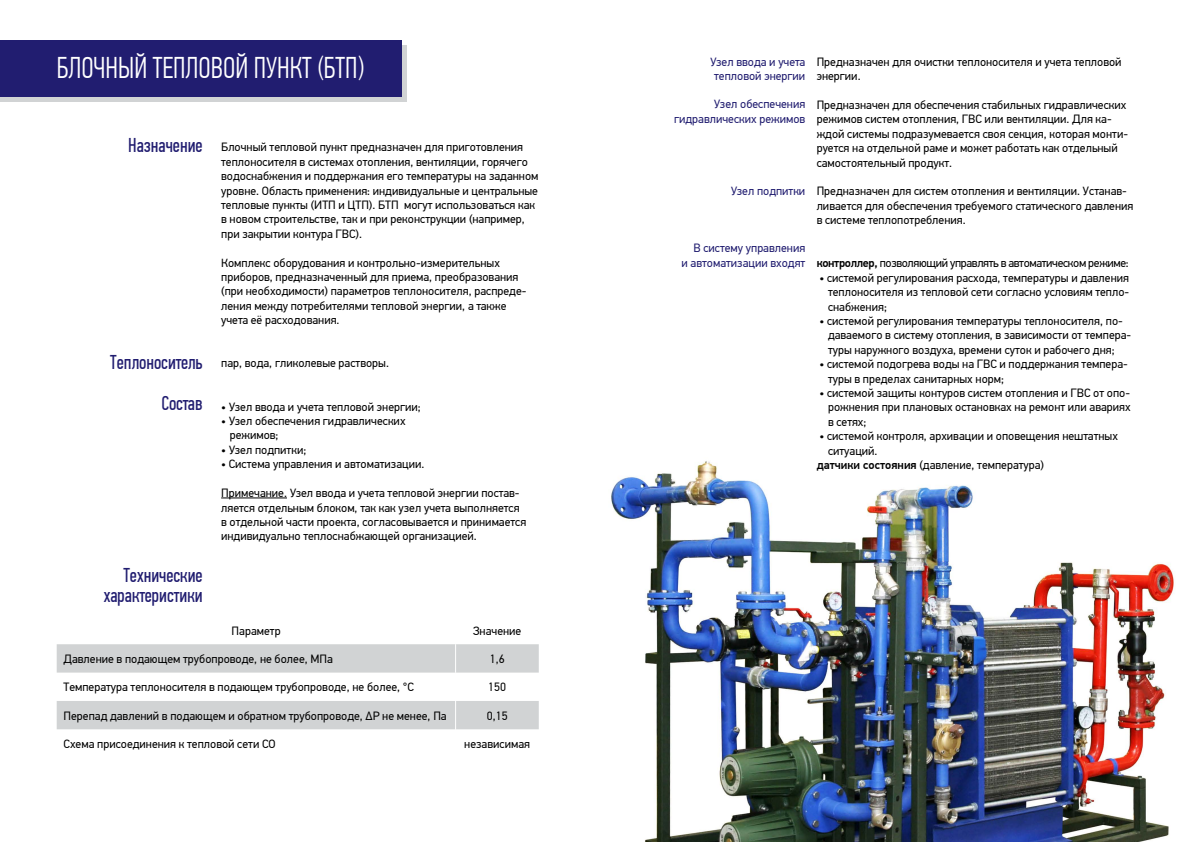
<style>
.page{position:relative;width:1191px;height:842px;background:#fff}
.page>*{position:absolute;margin:0;border:0;box-sizing:border-box;transform-origin:0 0}
.t1{font:300 30px "PF Din Text Comp Pro";color:#fff}
.t2{font:20px/41.6px "PF Din Text Comp Pro";color:#211d70;text-align:right}
.t3{font:12px/14.4px "PF Din Text Pro";color:#000}
.t4{font:12px/14.4px "PF Din Text Pro";color:#211d70;text-align:right}
.t5{font:12px "PF Din Text Pro";letter-spacing:-.03em;color:#000}
.s1{font-weight:500}
</style>
<div class="page">
<div style="left:0;top:45px;width:406px;height:57px;background:#d1d3d4"></div>
<div style="left:0;top:40px;width:402px;height:57px;background:#211d70"></div>
<img style="left:611px;top:461px;width:563px;height:381px">
<hr style="left:221px;top:498px;width:66px;height:1px;background:#000">
<svg style="left:57px;top:644px;width:482px;height:85px;fill:#d1d3d4"></svg>
<svg style="left:455px;top:644px;width:1px;height:85px"></svg>
<h1 class="t1" style="left:57px;top:51px;width:309px">БЛОЧНЫЙ ТЕПЛОВОЙ ПУНКТ (БТП)</h1>
<h2 class="t2" style="left:128px;top:124px;width:76px">Назначение</h2>
<h2 class="t2" style="left:110px;top:341px;width:94px">Теплоноситель<br>Состав</h2>
<h2 class="t2" style="left:104px;top:565px;width:101px;line-height:20px">Технические характеристики</h2>
<p class="t3" style="left:221px;top:140px;width:319px">Блочный тепловой пункт предназначен для приготовления теплоносителя в системах отопления, вентиляции, горячего водоснабжения и поддержания его температуры на заданном уровне. Область применения: индивидуальные и центральные тепловые пункты (ИТП и ЦТП). БТП могут использоваться как в новом строительстве, так и при реконструкции (например, при закрытии контура ГВС).</p>
<p class="t3" style="left:221px;top:255px;width:307px">Комплекс оборудования и контрольно-измерительных приборов, предназначенный для приема, преобразования (при необходимости) параметров теплоносителя, распреде&shy;ления между потребителями тепловой энергии, а также учета её расходования.</p>
<p class="t3" style="left:221px;top:356px;width:169px">пар, вода, гликолевые растворы.</p>
<p class="t3" style="left:221px;top:399px;width:201px">• Узел ввода и учета тепловой энергии;</p>
<p class="t3" style="left:230px;top:414px;width:177px;text-indent:-9px">• Узел обеспечения гидравлических режимов;</p>
<p class="t3" style="left:221px;top:443px;width:87px">• Узел подпитки;</p>
<p class="t3" style="left:221px;top:457px;width:205px">• Система управления и автоматизации.</p>
<p class="t3" style="left:221px;top:486px;width:307px">Примечание. Узел ввода и учета тепловой энергии постав&shy;ляется отдельным блоком, так как узел учета выполняется в отдельной части проекта, согласовывается и принимается индивидуально теплоснабжающей организацией.</p>
<p class="t3" style="left:232px;top:624px;width:51px">Параметр</p>
<p class="t3" style="left:473px;top:624px;width:50px">Значение</p>
<p class="t3" style="left:64px;top:652px;width:271px">Давление в подающем трубопроводе, не более, МПа</p>
<p class="t3" style="left:489px;top:652px;width:17px">1,6</p>
<p class="t3" style="left:64px;top:680px;width:352px">Температура теплоносителя в подающем трубопроводе, не более, °С</p>
<p class="t3" style="left:488px;top:680px;width:19px">150</p>
<p class="t3" style="left:64px;top:708px;width:385px">Перепад давлений в подающем и обратном трубопроводе, ∆Р не менее, Па</p>
<p class="t3" style="left:486px;top:708px;width:23px">0,15</p>
<p class="t3" style="left:64px;top:737px;width:214px">Схема присоединения к тепловой сети СО</p>
<p class="t3" style="left:464px;top:737px;width:67px">независимая</p>
<p class="t4" style="left:710px;top:54px;width:97px;text-align:center">Узел ввода и учета тепловой энергии</p>
<p class="t4" style="left:674px;top:97px;width:133px">Узел обеспечения гидравлических режимов</p>
<p class="t4" style="left:730px;top:184px;width:76px">Узел подпитки</p>
<p class="t4" style="left:681px;top:241px;width:125px">В систему управления<br>и автоматизации входят</p>
<p class="t3" style="left:816px;top:54px;width:306px">Предназначен для очистки теплоносителя и учета тепловой энергии.</p>
<p class="t3" style="left:816px;top:98px;width:313px">Предназначен для обеспечения стабильных гидравлических режимов систем отопления, ГВС или вентиляции. Для ка&shy;ждой системы подразумевается своя секция, которая монти&shy;руется на отдельной раме и может работать как отдельный самостоятельный продукт.</p>
<p class="t3" style="left:816px;top:184px;width:318px">Предназначен для систем отопления и вентиляции. Устанав&shy;ливается для обеспечения требуемого статического давления в системе теплопотребления.</p>
<p class="t5" style="left:816px;top:256px;width:313px"><span class="s1">контроллер,</span> позволяющий управлять в автоматическом режиме:</p>
<p class="t3" style="left:828px;top:270px;width:303px;text-align:justify;text-indent:-9px">• системой регулирования расхода, температуры и давления теплоносителя из тепловой сети согласно условиям тепло&shy;снабжения;</p>
<p class="t3" style="left:828px;top:314px;width:305px;text-indent:-9px">• системой регулирования температуры теплоносителя, по&shy;даваемого в систему отопления, в зависимости от темпера&shy;туры наружного воздуха, времени суток и рабочего дня;</p>
<p class="t3" style="left:828px;top:357px;width:301px;text-indent:-9px">• системой подогрева воды на ГВС и поддержания темпера&shy;туры в пределах санитарных норм;</p>
<p class="t3" style="left:828px;top:386px;width:304px;text-align:justify;text-indent:-9px">• системой защиты контуров систем отопления и ГВС от опо&shy;рожнения при плановых остановках на ремонт или авариях в сетях;</p>
<p class="t3" style="left:819px;top:429px;width:300px">• системой контроля, архивации и оповещения нештатных</p>
<p class="t3" style="left:828px;top:443px;width:51px">ситуаций.</p>
<p class="t3" style="left:816px;top:458px;width:229px"><span class="s1">датчики состояния</span> (давление, температура)</p>
</div>
